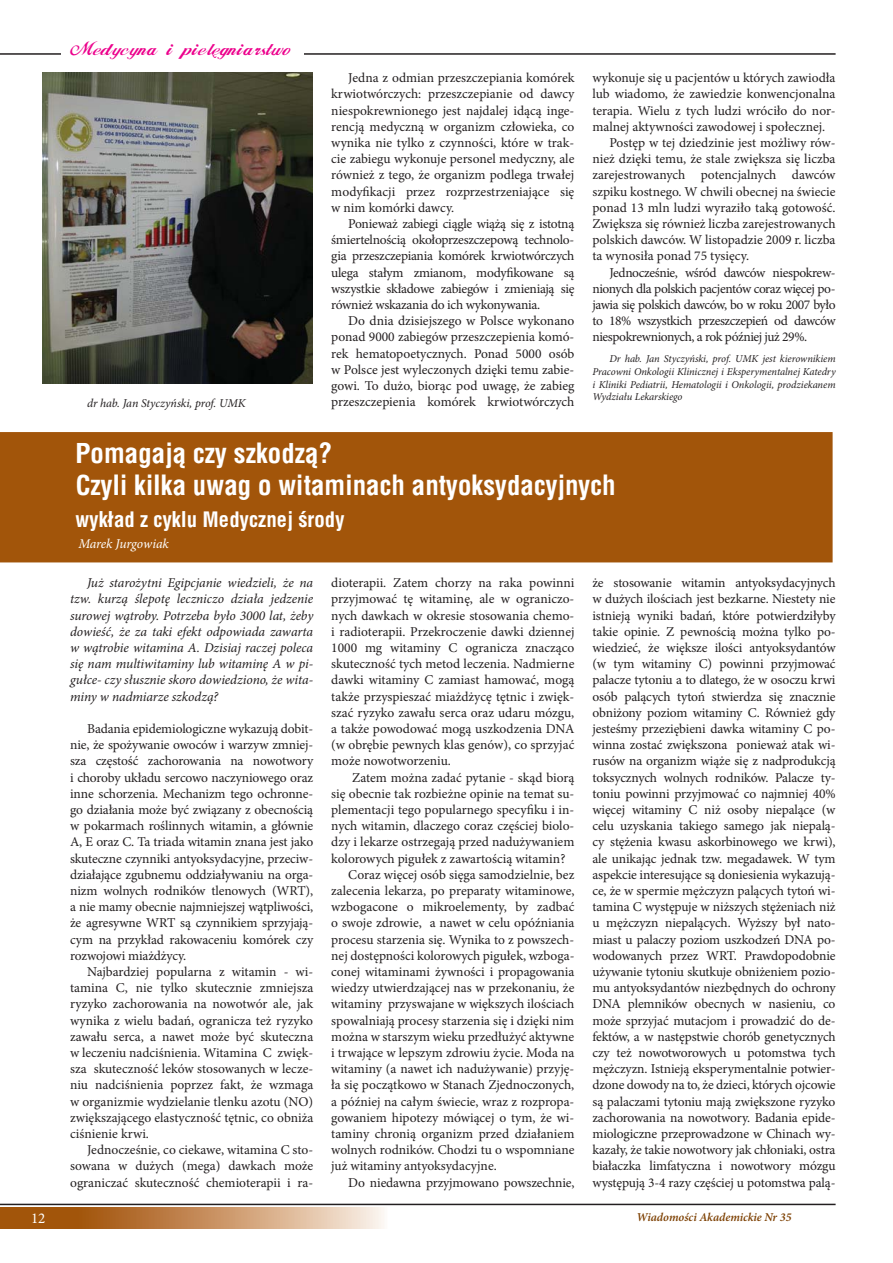
<style>
.page{position:relative;width:893px;height:1263px;background:#fff}
.page>*{position:absolute;margin:0;border:0;box-sizing:border-box;transform-origin:0 0}
.t1{font:700 27px/32.4px "Switzerland Condpl";color:#fff}
.t2{font:700 21px "Switzerland Condpl";color:#fff}
.t3{font:18px "FL Starogrecki 1";color:#ec008c}
.t4{font:15px "Minion Pro";color:#fff}
.t5{font:13.5px/16.2px "Minion Pro";color:#231f20;text-align:justify}
.t6{font:italic 13.5px/16.2px "Minion Pro";letter-spacing:-.005em;color:#231f20;text-align:justify}
.t7{font:13.5px "Minion Pro";letter-spacing:-.03em;color:#231f20}
.t8{font:italic 13.5px "Minion Pro";letter-spacing:-.015em;color:#fff}
.t9{font:italic 12px "Minion Pro";letter-spacing:-.01em;color:#231f20}
.t10{font:italic 600 12px "Minion Pro";color:#7c3f00}
.t11{font:italic 10.5px/12.6px "Minion Pro";letter-spacing:-.005em;color:#231f20;text-align:justify}
</style>
<div class="page">
<svg style="left:11px;top:1208px;width:373px;height:21px;background:#c69160"></svg>
<hr style="left:0;top:1204px;width:835px;height:1px;background:#231f20">
<hr style="left:0;top:53px;width:835px;height:2px;background:#231f20">
<div style="left:0;top:1208px;width:11px;height:21px;background:#a2550a"></div>
<div style="left:0;top:432px;width:832px;height:130px;background:#a2550a"></div>
<div style="left:62px;top:44px;width:242px;height:20px;background:#fff"></div>
<img style="left:42px;top:72px;width:270px;height:311px">
<h3 class="t3" style="left:70px;top:44px;width:221px">Medycyna i pielêgniarstwo</h3>
<p class="t9" style="left:87px;top:399px;width:160px">dr hab. Jan Styczyński, prof. UMK</p>
<p class="t5" style="left:331px;top:71px;width:245px;text-indent:17px">Jedna z odmian przeszczepiania komórek krwiotwórczych: przeszczepianie od dawcy niespokrewnionego jest najdalej idącą inge&shy;rencją medyczną w organizm człowieka, co wynika nie tylko z czynności, które w trak&shy;cie zabiegu wykonuje personel medyczny, ale również z tego, że organizm podlega trwałej modyfikacji przez rozprzestrzeniające się w nim komórki dawcy.</p>
<p class="t5" style="left:331px;top:217px;width:245px;text-indent:17px">Ponieważ zabiegi ciągle wiążą się z istotną śmiertelnością okołoprzeszczepową technolo&shy;gia przeszczepiania komórek krwiotwórczych ulega stałym zmianom, modyfikowane są wszystkie składowe zabiegów i zmieniają się również wskazania do ich wykonywania.</p>
<p class="t5" style="left:331px;top:314px;width:245px;text-indent:17px">Do dnia dzisiejszego w Polsce wykonano ponad 9000 zabiegów przeszczepienia komó&shy;rek hematopoetycznych. Ponad 5000 osób w Polsce jest wyleczonych dzięki temu zabie&shy;gowi. To dużo, biorąc pod uwagę, że zabieg przeszczepienia komórek krwiotwórczych</p>
<p class="t5" style="left:592px;top:71px;width:245px">wykonuje się u pacjentów u których zawiodła</p>
<p class="t5" style="left:592px;top:87px;width:245px">lub wiadomo, że zawiedzie konwencjonalna</p>
<p class="t5" style="left:592px;top:103px;width:245px">terapia. Wielu z tych ludzi wróciło do nor-</p>
<p class="t5" style="left:592px;top:119px;width:234px">malnej aktywności zawodowej i społecznej.</p>
<p class="t5" style="left:609px;top:136px;width:228px">Postęp w tej dziedzinie jest możliwy rów-</p>
<p class="t5" style="left:592px;top:152px;width:245px">nież dzięki temu, że stale zwiększa się liczba</p>
<p class="t5" style="left:592px;top:168px;width:245px">zarejestrowanych potencjalnych dawców</p>
<p class="t5" style="left:592px;top:184px;width:245px">szpiku kostnego. W chwili obecnej na świecie</p>
<p class="t5" style="left:592px;top:200px;width:245px">ponad 13 mln ludzi wyraziło taką gotowość.</p>
<p class="t5" style="left:592px;top:217px;width:245px">Zwiększa się również liczba zarejestrowanych</p>
<p class="t5" style="left:592px;top:233px;width:245px">polskich dawców. W listopadzie 2009 r. liczba</p>
<p class="t5" style="left:592px;top:249px;width:158px">ta wynosiła ponad 75 tysięcy.</p>
<p class="t7" style="left:609px;top:267px;width:228px">Jednocześnie, wśród dawców niespokrew-</p>
<p class="t7" style="left:592px;top:283px;width:245px">nionych dla polskich pacjentów coraz więcej po-</p>
<p class="t7" style="left:592px;top:299px;width:245px">jawia się polskich dawców, bo w roku 2007 było</p>
<p class="t7" style="left:592px;top:315px;width:245px">to 18% wszystkich przeszczepień od dawców</p>
<p class="t7" style="left:592px;top:332px;width:216px">niespokrewnionych, a rok później już 29%.</p>
<p class="t11" style="left:592px;top:354px;width:245px;text-indent:17px">Dr hab. Jan Styczyński, prof. UMK jest kierownikiem Pracowni Onkologii Klinicznej i Eksperymentalnej Katedry i Kliniki Pediatrii, Hematologii i Onkologii, prodziekanem Wydziału Lekarskiego</p>
<h1 class="t1" style="left:76px;top:439px;width:542px">Pomagają czy szkodzą?<br>Czyli kilka uwag o witaminach antyoksydacyjnych</h1>
<h2 class="t2" style="left:76px;top:512px;width:270px">wykład z cyklu Medycznej środy</h2>
<p class="t8" style="left:78px;top:539px;width:92px">Marek Jurgowiak</p>
<p class="t6" style="left:70px;top:576px;width:245px;text-indent:17px">Już starożytni Egipcjanie wiedzieli, że na tzw. kurzą ślepotę leczniczo działa jedzenie surowej wątroby. Potrzeba było 3000 lat, żeby dowieść, że za taki efekt odpowiada zawarta w wątrobie witamina A. Dzisiaj raczej poleca się nam multiwitaminy lub witaminę A w pi&shy;gułce- czy słusznie skoro dowiedziono, że wita&shy;miny w nadmiarze szkodzą?</p>
<p class="t5" style="left:70px;top:722px;width:245px;text-indent:17px">Badania epidemiologiczne wykazują dobit&shy;nie, że spożywanie owoców i warzyw zmniej&shy;sza częstość zachorowania na nowotwory i choroby układu sercowo naczyniowego oraz inne schorzenia. Mechanizm tego ochronne&shy;go działania może być związany z obecnością w pokarmach roślinnych witamin, a głównie A, E oraz C. Ta triada witamin znana jest jako skuteczne czynniki antyoksydacyjne, przeciw&shy;działające zgubnemu oddziaływaniu na orga&shy;nizm wolnych rodników tlenowych (WRT), a nie mamy obecnie najmniejszej wątpliwości, że agresywne WRT są czynnikiem sprzyjają&shy;cym na przykład rakowaceniu komórek czy rozwojowi miażdżycy.</p>
<p class="t5" style="left:70px;top:965px;width:245px;text-indent:17px">Najbardziej popularna z witamin - wi&shy;tamina C, nie tylko skutecznie zmniejsza ryzyko zachorowania na nowotwór ale, jak wynika z wielu badań, ogranicza też ryzyko zawału serca, a nawet może być skuteczna w leczeniu nadciśnienia. Witamina C zwięk&shy;sza skuteczność leków stosowanych w lecze&shy;niu nadciśnienia poprzez fakt, że wzmaga w organizmie wydzielanie tlenku azotu (NO) zwiększającego elastyczność tętnic, co obniża ciśnienie krwi.</p>
<p class="t5" style="left:70px;top:1143px;width:245px;text-indent:17px">Jednocześnie, co ciekawe, witamina C sto&shy;sowana w dużych (mega) dawkach może ograniczać skuteczność chemioterapii i ra-</p>
<p class="t5" style="left:331px;top:576px;width:245px">dioterapii. Zatem chorzy na raka powinni przyjmować tę witaminę, ale w ograniczo&shy;nych dawkach w okresie stosowania chemo&shy;i radioterapii. Przekroczenie dawki dziennej 1000 mg witaminy C ogranicza znacząco skuteczność tych metod leczenia. Nadmierne dawki witaminy C zamiast hamować, mogą także przyspieszać miażdżycę tętnic i zwięk&shy;szać ryzyko zawału serca oraz udaru mózgu, a także powodować mogą uszkodzenia DNA (w obrębie pewnych klas genów), co sprzyjać może nowotworzeniu.</p>
<p class="t5" style="left:352px;top:770px;width:224px">Zatem można zadać pytanie - skąd biorą</p>
<p class="t5" style="left:331px;top:786px;width:245px">się obecnie tak rozbieżne opinie na temat su-</p>
<p class="t5" style="left:331px;top:803px;width:245px">plementacji tego popularnego specyfiku i in-</p>
<p class="t5" style="left:331px;top:819px;width:245px">nych witamin, dlaczego coraz częściej biolo-</p>
<p class="t5" style="left:331px;top:835px;width:245px">dzy i lekarze ostrzegają przed nadużywaniem</p>
<p class="t5" style="left:331px;top:851px;width:236px">kolorowych pigułek z zawartością witamin?</p>
<p class="t5" style="left:348px;top:867px;width:228px">Coraz więcej osób sięga samodzielnie, bez</p>
<p class="t5" style="left:331px;top:884px;width:245px">zalecenia lekarza, po preparaty witaminowe,</p>
<p class="t5" style="left:331px;top:900px;width:245px">wzbogacone o mikroelementy, by zadbać</p>
<p class="t5" style="left:331px;top:916px;width:245px">o swoje zdrowie, a nawet w celu opóźniania</p>
<p class="t5" style="left:331px;top:932px;width:245px">procesu starzenia się. Wynika to z powszech-</p>
<p class="t5" style="left:331px;top:948px;width:245px">nej dostępności kolorowych pigułek, wzboga-</p>
<p class="t5" style="left:331px;top:965px;width:245px">conej witaminami żywności i propagowania</p>
<p class="t5" style="left:331px;top:981px;width:245px">wiedzy utwierdzającej nas w przekonaniu, że</p>
<p class="t5" style="left:331px;top:997px;width:245px">witaminy przyswajane w większych ilościach</p>
<p class="t5" style="left:331px;top:1013px;width:245px">spowalniają procesy starzenia się i dzięki nim</p>
<p class="t5" style="left:331px;top:1029px;width:245px">można w starszym wieku przedłużyć aktywne</p>
<p class="t5" style="left:331px;top:1046px;width:245px">i trwające w lepszym zdrowiu życie. Moda na</p>
<p class="t5" style="left:331px;top:1062px;width:245px">witaminy (a nawet ich nadużywanie) przyję-</p>
<p class="t5" style="left:331px;top:1078px;width:245px">ła się początkowo w Stanach Zjednoczonych,</p>
<p class="t5" style="left:331px;top:1094px;width:245px">a później na całym świecie, wraz z rozpropa-</p>
<p class="t5" style="left:331px;top:1110px;width:245px">gowaniem hipotezy mówiącej o tym, że wi-</p>
<p class="t5" style="left:331px;top:1127px;width:245px">taminy chronią organizm przed działaniem</p>
<p class="t5" style="left:331px;top:1143px;width:245px">wolnych rodników. Chodzi tu o wspomniane</p>
<p class="t5" style="left:331px;top:1159px;width:167px">już witaminy antyoksydacyjne.</p>
<p class="t5" style="left:348px;top:1175px;width:228px">Do niedawna przyjmowano powszechnie,</p>
<p class="t5" style="left:592px;top:576px;width:245px">że stosowanie witamin antyoksydacyjnych w dużych ilościach jest bezkarne. Niestety nie istnieją wyniki badań, które potwierdziłyby takie opinie. Z pewnością można tylko po&shy;wiedzieć, że większe ilości antyoksydantów (w tym witaminy C) powinni przyjmować palacze tytoniu a to dlatego, że w osoczu krwi osób palących tytoń stwierdza się znacznie obniżony poziom witaminy C. Również gdy jesteśmy przeziębieni dawka witaminy C po&shy;winna zostać zwiększona ponieważ atak wi&shy;rusów na organizm wiąże się z nadprodukcją toksycznych wolnych rodników. Palacze ty&shy;toniu powinni przyjmować co najmniej 40% więcej witaminy C niż osoby niepalące (w celu uzyskania takiego samego jak niepalą&shy;cy stężenia kwasu askorbinowego we krwi), ale unikając jednak tzw. megadawek. W tym aspekcie interesujące są doniesienia wykazują&shy;ce, że w spermie mężczyzn palących tytoń wi&shy;tamina C występuje w niższych stężeniach niż u mężczyzn niepalących. Wyższy był nato&shy;miast u palaczy poziom uszkodzeń DNA po&shy;wodowanych przez WRT. Prawdopodobnie używanie tytoniu skutkuje obniżeniem pozio&shy;mu antyoksydantów niezbędnych do ochrony DNA plemników obecnych w nasieniu, co może sprzyjać mutacjom i prowadzić do de&shy;fektów, a w następstwie chorób genetycznych czy też nowotworowych u potomstwa tych mężczyzn. Istnieją eksperymentalnie potwier&shy;dzone dowody na to, że dzieci, których ojcowie są palaczami tytoniu mają zwiększone ryzyko zachorowania na nowotwory. Badania epide&shy;miologiczne przeprowadzone w Chinach wy&shy;kazały, że takie nowotwory jak chłoniaki, ostra białaczka limfatyczna i nowotwory mózgu występują 3-4 razy częściej u potomstwa palą-</p>
<p class="t4" style="left:31px;top:1212px;width:16px">12</p>
<p class="t10" style="left:636px;top:1209px;width:157px">Wiadomości Akademickie Nr 35</p>
</div>
